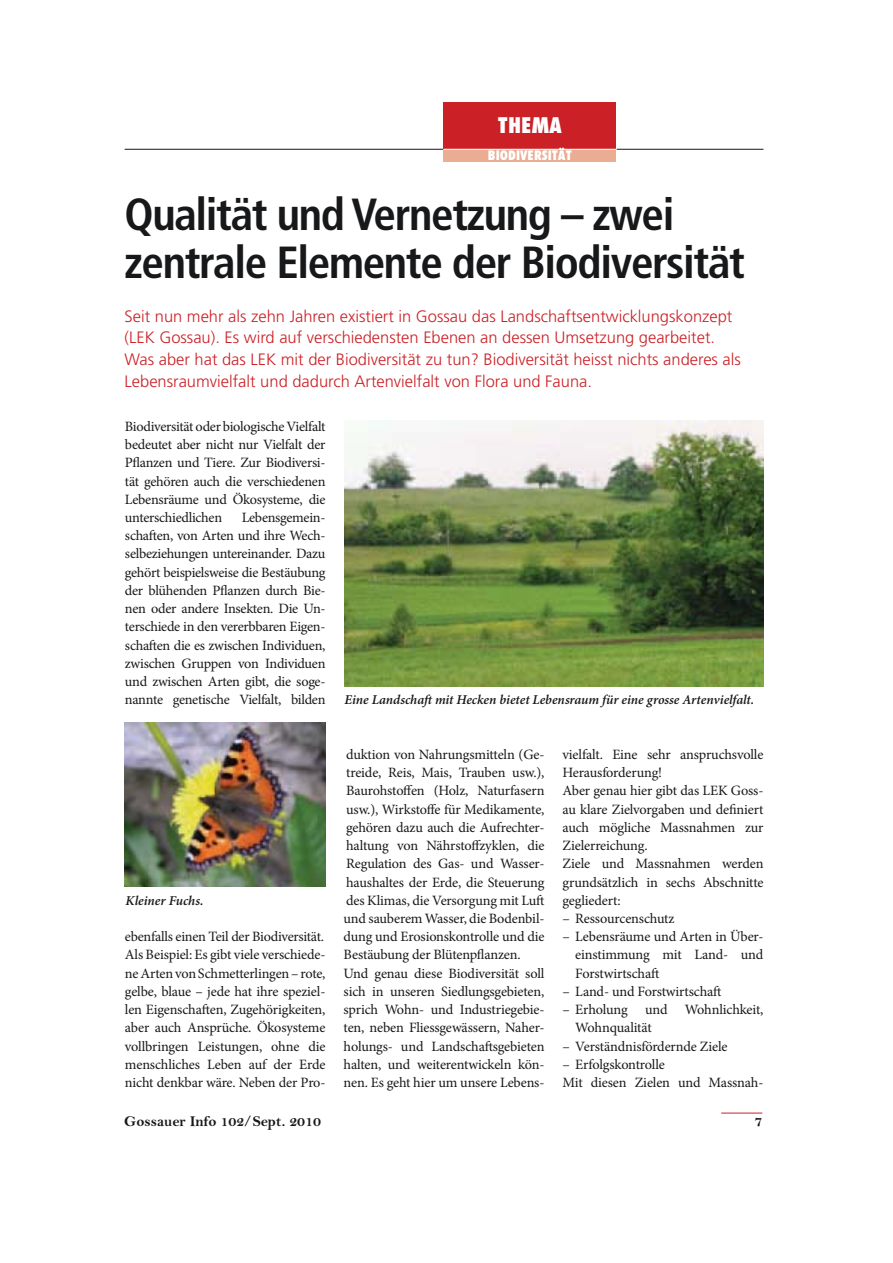
<style>
.page{position:relative;width:893px;height:1263px;background:#fff}
.page>*{position:absolute;margin:0;border:0;box-sizing:border-box;transform-origin:0 0}
.t1{font:700 condensed 45px/48px "Frutiger";letter-spacing:-.03em;color:#171819}
.t2{font:800 condensed 21px "Futura";color:#fff}
.t3{font:300 16.5px/21.8px "Frutiger";color:#cb2026}
.t4{font:15px "Bell MT Bold";color:#171819}
.t5{font:14.25px/18.3px "Minion Pro";letter-spacing:-.01em;color:#171819;text-align:justify}
.t6{font:italic 600 13.5px "Minion Pro";letter-spacing:-.005em;color:#171819}
.t7{font:800 condensed 12.75px "Futura";color:#fff}
</style>
<div class="page">
<hr style="left:125px;top:149px;width:318px;height:1px;background:#171819">
<hr style="left:616px;top:149px;width:147px;height:1px;background:#171819">
<hr style="left:721px;top:1113px;width:41px;height:1px;background:#cb2026">
<div style="left:443px;top:102px;width:173px;height:47px;background:#cb2026"></div>
<div style="left:443px;top:149px;width:173px;height:13px;background:#eaac92"></div>
<hr style="left:443px;top:149px;width:173px;height:1px;background:#fff">
<img style="left:344px;top:421px;width:419px;height:265px">
<img style="left:125px;top:722px;width:200px;height:165px">
<h2 class="t2" style="left:498px;top:117px;width:65px">THEMA</h2>
<p class="t7" style="left:488px;top:150px;width:85px">BIODIVERSITÄT</p>
<h1 class="t1" style="left:125px;top:194px;width:622px">Qualität und Vernetzung – zwei zentrale Elemente der Biodiversität</h1>
<p class="t3" style="left:125px;top:306px;width:618px">Seit nun mehr als zehn Jahren existiert in Gossau das Landschaftsentwicklungskonzept (LEK Gossau). Es wird auf verschiedensten Ebenen an dessen Umsetzung gearbeitet.<br>Was aber hat das LEK mit der Biodiversität zu tun? Biodiversität heisst nichts anderes als Lebensraumvielfalt und dadurch Artenvielfalt von Flora und Fauna.</p>
<p class="t5" style="left:125px;top:418px;width:202px">Biodiversität oder biologische Vielfalt bedeutet aber nicht nur Vielfalt der Pflanzen und Tiere. Zur Biodiversi&shy;tät gehören auch die verschiedenen Lebensräume und Ökosysteme, die unterschiedlichen</p>
<p class="t5" style="left:125px;top:509px;width:202px;text-indent:117px">Lebensgemein&shy;schaften, von Arten und ihre Wech&shy;selbeziehungen untereinander. Dazu gehört beispielsweise die Bestäubung der blühenden Pflanzen durch Bie&shy;nen oder andere Insekten. Die Un&shy;terschiede in den vererbbaren Eigen&shy;schaften die es zwischen Individuen, zwischen Gruppen von Individuen und zwischen Arten gibt, die soge&shy;nannte genetische Vielfalt, bilden</p>
<p class="t6" style="left:126px;top:895px;width:79px">Kleiner Fuchs.</p>
<p class="t5" style="left:125px;top:929px;width:202px">ebenfalls einen Teil der Biodiversität.<br>Als Beispiel: Es gibt viele verschiede&shy;ne Arten von Schmetterlingen – rote, gelbe, blaue – jede hat ihre speziel&shy;len Eigenschaften, Zugehörigkeiten, aber auch Ansprüche. Ökosysteme vollbringen Leistungen, ohne die menschliches Leben auf der Erde nicht denkbar wäre. Neben der Pro-</p>
<p class="t6" style="left:344px;top:695px;width:411px">Eine Landschaft mit Hecken bietet Lebensraum für eine grosse Artenvielfalt.</p>
<p class="t5" style="left:343px;top:746px;width:202px;text-align:left">duktion von Nahrungsmitteln (Ge&shy;treide, Reis, Mais, Trauben usw.), Baurohstoffen (Holz, Naturfasern usw.), Wirkstoffe für Medikamente, gehören dazu auch die Aufrechter&shy;haltung von Nährstoffzyklen, die Regulation des Gas- und Wasser&shy;haushaltes der Erde, die Steuerung des Klimas, die Versorgung mit Luft und sauberem Wasser, die Bodenbil&shy;dung und Erosionskontrolle und die Bestäubung der Blütenpflanzen.<br>Und genau diese Biodiversität soll sich in unseren Siedlungsgebieten, sprich Wohn- und Industriegebie&shy;ten, neben Fliessgewässern, Naher&shy;holungs- und Landschaftsgebieten halten, und weiterentwickeln kön&shy;nen. Es geht hier um unsere Lebens-</p>
<p class="t5" style="left:562px;top:746px;width:202px;text-align:left">vielfalt. Eine sehr anspruchsvolle<br>Herausforderung!<br>Aber genau hier gibt das LEK Goss&shy;au klare Zielvorgaben und definiert auch mögliche Massnahmen zur<br>Zielerreichung.<br>Ziele und Massnahmen werden grundsätzlich in sechs Abschnitte gegliedert:</p>
<p class="t5" style="left:562px;top:910px;width:113px">– Ressourcenschutz</p>
<p class="t5" style="left:575px;top:929px;width:190px;text-indent:-13px">– Lebensräume und Arten in Über&shy;einstimmung mit Land- und Forstwirtschaft</p>
<p class="t5" style="left:562px;top:983px;width:160px">– Land- und Forstwirtschaft</p>
<p class="t5" style="left:575px;top:1002px;width:190px;text-indent:-13px">– Erholung und Wohnlichkeit,<br>Wohnqualität</p>
<p class="t5" style="left:562px;top:1038px;width:166px">– Verständnisfördernde Ziele</p>
<p class="t5" style="left:562px;top:1056px;width:202px">– Erfolgskontrolle<br>Mit diesen Zielen und Massnah-</p>
<p class="t4" style="left:124px;top:1112px;width:198px">Gossauer Info 102/Sept. 2010</p>
<p class="t4" style="left:754px;top:1112px;width:9px">7</p>
</div>
